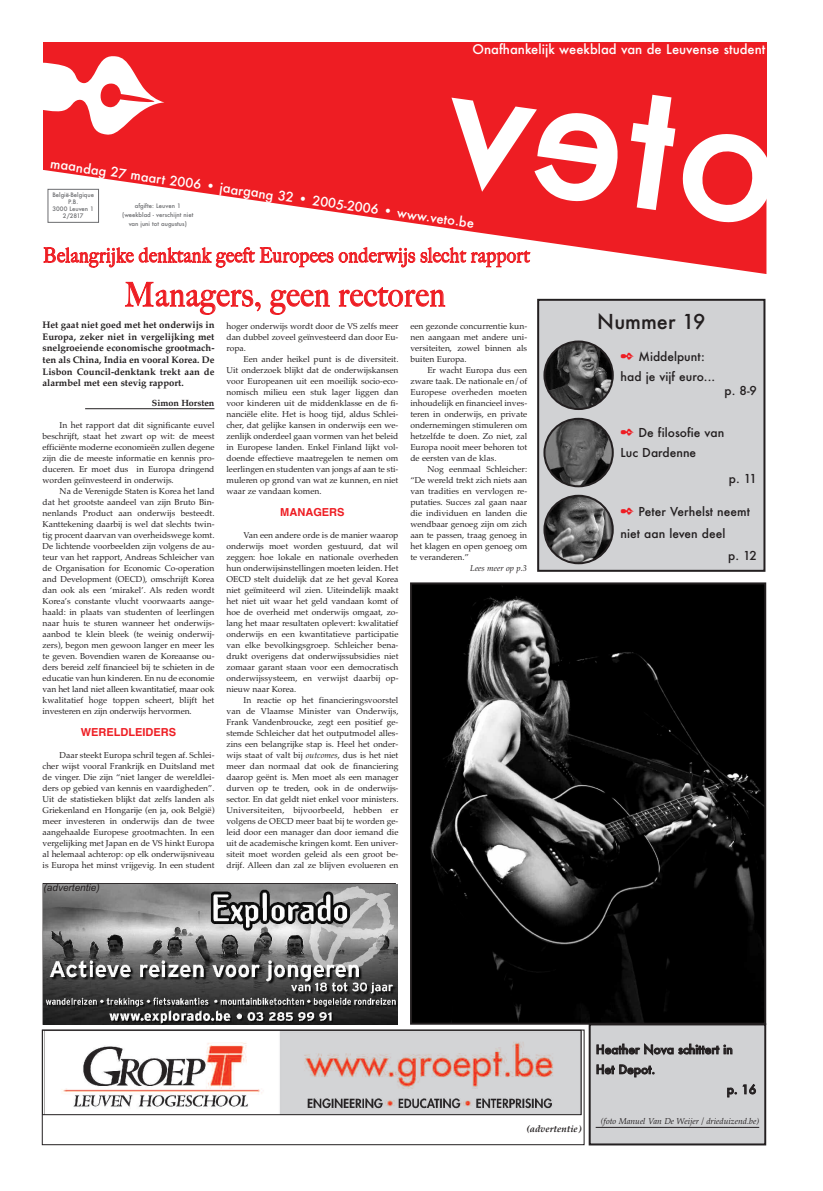
<style>
.page{position:relative;width:823px;height:1191px;background:#fff}
.page>*{position:absolute;margin:0;border:0;box-sizing:border-box;transform-origin:0 0}
.t1{font:500 33px "Big Caslon";letter-spacing:.03em;color:#ee1d23;scale:.9 1}
.t2{font:500 20px "Big Caslon";letter-spacing:.03em;color:#ee1d23;scale:.9 1}
.t3{font:500 20px "Futura";color:#231f20}
.t4{font:500 13px "Futura";color:#fff}
.t5{font:500 12px/20px "Futura";color:#231f20}
.t6{font:700 11px "Helvetica";color:#ee1d23}
.t7{font:italic 10px "Arial";color:#231f20}
.t8{font:700 9.5px/11.6px "Palatino";color:#231f20;text-align:justify}
.t9{font:italic 700 9.5px "Palatino";color:#231f20}
.t10{font:700 9px "Palatino";color:#231f20}
.t11{font:8.5px/11px "Palatino";color:#231f20;text-align:justify}
.t12{font:italic 8.5px "Palatino";color:#231f20}
.t13{font:500 6px/7px "Futura";color:#6c6d70;text-align:center}
.s1{font-style:italic}
.s2{color:#ee1d23}
</style>
<div class="page">
<div style="left:42px;top:1029px;width:542px;height:116px;border:1px solid #231f20"></div>
<div style="left:43px;top:43px;width:723px;height:127px;background:#ee1d23"></div>
<svg style="left:44px;top:170px;width:722px;height:104px"></svg>
<div style="left:48px;top:189px;width:51px;height:34px;border:1px solid #6c6d70"></div>
<img style="left:413px;top:585px;width:349px;height:436px">
<div style="left:410px;top:582px;width:355px;height:442px;border:2px solid #231f20"></div>
<div style="left:590px;top:1025px;width:173px;height:118px;background:#d1d2d4"></div>
<hr style="left:595px;top:1126px;width:163px;height:1px;background:#231f20">
<div style="left:588px;top:1023px;width:177px;height:122px;border:2px solid #231f20"></div>
<img style="left:61px;top:1032px;width:518px;height:81px">
<div style="left:42px;top:1030px;width:539px;height:85px;border:1px solid #231f20"></div>
<hr style="left:85px;top:408px;width:129px;height:1px;background:#231f20">
<div style="left:539px;top:301px;width:224px;height:269px;background:#d1d2d4"></div>
<div style="left:537px;top:299px;width:228px;height:273px;border:2px solid #231f20"></div>
<svg style="left:543px;top:340px;width:70px;height:70px"></svg>
<svg style="left:543px;top:418px;width:70px;height:69px"></svg>
<svg style="left:543px;top:495px;width:70px;height:69px"></svg>
<img style="left:43px;top:884px;width:354px;height:140px">
<svg style="left:439px;top:93px;width:328px;height:135px"></svg>
<h3 class="t4" style="left:472px;top:41px;width:294px">Onafhankelijk weekblad van de Leuvense student</h3>
<h3 class="t4" style="left:52px;top:156px;width:429px;rotate:8deg">maandag 27 maart 2006 • jaargang 32 • 2005-2006 • www.veto.be</h3>
<p class="t13" style="left:52px;top:191px;width:43px">België-Belgique<br>P.B.<br>3000 Leuven 1<br>2/2817</p>
<p class="t13" style="left:122px;top:201px;width:73px;line-height:9px">afgifte: Leuven 1 (weekblad - verschijnt niet van juni tot augustus)</p>
<h2 class="t2" style="left:43px;top:243px;width:541px">Belangrijke denktank geeft Europees onderwijs slecht rapport</h2>
<h1 class="t1" style="left:125px;top:275px;width:357px">Managers, geen rectoren</h1>
<p class="t8" style="left:43px;top:319px;width:173px">Het gaat niet goed met het onderwijs in Europa, zeker niet in vergelijking met snelgroeiende economische grootmach&shy;ten als China, India en vooral Korea. De Lisbon Council-denktank trekt aan de alarmbel met een stevig rapport.</p>
<p class="t10" style="left:152px;top:397px;width:64px">Simon Horsten</p>
<p class="t11" style="left:43px;top:419px;width:173px;text-indent:17px">In het rapport dat dit significante euvel beschrijft, staat het zwart op wit: de meest efficiënte moderne economieën zullen degene zijn die de meeste informatie en kennis pro&shy;duceren. Er moet dus in Europa dringend worden geïnvesteerd in onderwijs.</p>
<p class="t11" style="left:43px;top:485px;width:173px;text-indent:17px">Na de Verenigde Staten is Korea het land dat het grootste aandeel van zijn Bruto Bin&shy;nenlands Product aan onderwijs besteedt.<br>Kanttekening daarbij is wel dat slechts twin&shy;tig procent daarvan van overheidswege komt.<br>De lichtende voorbeelden zijn volgens de au&shy;teur van het rapport, Andreas Schleicher van de Organisation for Economic Co-operation and Development (OECD), omschrijft Korea dan ook als een ‘mirakel’. Als reden wordt Korea’s constante vlucht voorwaarts aange&shy;haald: in plaats van studenten of leerlingen naar huis te sturen wanneer het onderwijs&shy;aanbod te klein bleek (te weinig onderwij&shy;zers), begon men gewoon langer en meer les te geven. Bovendien waren de Koreaanse ou&shy;ders bereid zelf financieel bij te schieten in de educatie van hun kinderen. En nu de economie van het land niet alleen kwantitatief, maar ook kwalitatief hoge toppen scheert, blijft het investeren en zijn onderwijs hervormen.</p>
<p class="t6" style="left:81px;top:725px;width:97px">WERELDLEIDERS</p>
<p class="t11" style="left:43px;top:749px;width:173px;text-indent:17px">Daar steekt Europa schril tegen af. Schlei&shy;cher wijst vooral Frankrijk en Duitsland met de vinger. Die zijn “niet langer de wereldlei&shy;ders op gebied van kennis en vaardigheden”.<br>Uit de statistieken blijkt dat zelfs landen als Griekenland en Hongarije (en ja, ook België) meer investeren in onderwijs dan de twee aangehaalde Europese grootmachten. In een vergelijking met Japan en de VS hinkt Europa al helemaal achterop: op elk onderwijsniveau is Europa het minst vrijgevig. In een student</p>
<p class="t7" style="left:44px;top:882px;width:58px">(advertentie)</p>
<p class="t11" style="left:226px;top:320px;width:173px">hoger onderwijs wordt door de VS zelfs meer dan dubbel zoveel geïnvesteerd dan door Eu&shy;ropa.</p>
<p class="t11" style="left:226px;top:353px;width:173px;text-indent:17px">Een ander heikel punt is de diversiteit.<br>Uit onderzoek blijkt dat de onderwijskansen voor Europeanen uit een moeilijk socio-eco&shy;nomisch milieu een stuk lager liggen dan voor kinderen uit de middenklasse en de fi&shy;nanciële elite. Het is hoog tijd, aldus Schlei&shy;cher, dat gelijke kansen in onderwijs een we&shy;zenlijk onderdeel gaan vormen van het beleid in Europese landen. Enkel Finland lijkt vol&shy;doende effectieve maatregelen te nemen om leerlingen en studenten van jongs af aan te sti&shy;muleren op grond van wat ze kunnen, en niet waar ze vandaan komen.</p>
<p class="t6" style="left:280px;top:505px;width:66px">MANAGERS</p>
<p class="t11" style="left:226px;top:529px;width:173px;text-indent:17px">Van een andere orde is de manier waarop onderwijs moet worden gestuurd, dat wil zeggen: hoe lokale en nationale overheden hun onderwijsinstellingen moeten leiden. Het OECD stelt duidelijk dat ze het geval Korea niet geïmiteerd wil zien. Uiteindelijk maakt het niet uit waar het geld vandaan komt of hoe de overheid met onderwijs omgaat, zo&shy;lang het maar resultaten oplevert: kwalitatief onderwijs en een kwantitatieve participatie van elke bevolkingsgroep. Schleicher bena&shy;drukt overigens dat onderwijssubsidies niet zomaar garant staan voor een democratisch onderwijssysteem, en verwijst daarbij op&shy;nieuw naar Korea.</p>
<p class="t11" style="left:226px;top:694px;width:173px;text-indent:17px">In reactie op het financieringsvoorstel van de Vlaamse Minister van Onderwijs, Frank Vandenbroucke, zegt een positief ge&shy;stemde Schleicher dat het outputmodel alles&shy;zins een belangrijke stap is. Heel het onder&shy;wijs staat of valt bij <span class="s1">outcomes</span>, dus is het niet meer dan normaal dat ook de financiering daarop geënt is. Men moet als een manager durven op te treden, ook in de onderwijs&shy;sector. En dat geldt niet enkel voor ministers.<br>Universiteiten, bijvoorbeeld, hebben er volgens de OECD meer baat bij te worden ge&shy;leid door een manager dan door iemand die uit de academische kringen komt. Een univer&shy;siteit moet worden geleid als een groot be&shy;drijf. Alleen dan zal ze blijven evolueren en</p>
<p class="t11" style="left:410px;top:320px;width:118px">een gezonde concurrentie kun&shy;nen aangaan met andere uni&shy;versiteiten, zowel binnen als buiten Europa.</p>
<p class="t11" style="left:410px;top:364px;width:118px;text-indent:17px">Er wacht Europa dus een zware taak. De nationale en/of Europese overheden moeten inhoudelijk en financieel inves&shy;teren in onderwijs, en private ondernemingen stimuleren om hetzelfde te doen. Zo niet, zal Europa nooit meer behoren tot de eersten van de klas.</p>
<p class="t11" style="left:410px;top:463px;width:118px;text-indent:17px">Nog eenmaal Schleicher: “De wereld trekt zich niets aan van tradities en vervlogen re&shy;putaties. Succes zal gaan naar die individuen en landen die wendbaar genoeg zijn om zich aan te passen, traag genoeg in het klagen en open genoeg om te veranderen.”</p>
<p class="t12" style="left:470px;top:563px;width:58px">Lees meer op p.3</p>
<h2 class="t3" style="left:597px;top:310px;width:110px">Nummer 19</h2>
<h3 class="t5" style="left:620px;top:346px;width:96px"><span class="s2">✒</span> Middelpunt: had je vijf euro...</h3>
<h3 class="t5" style="left:724px;top:380px;width:34px">p. 8-9</h3>
<h3 class="t5" style="left:620px;top:422px;width:105px"><span class="s2">✒</span> De filosofie van<br>Luc Dardenne</h3>
<h3 class="t5" style="left:728px;top:468px;width:30px">p. 11</h3>
<h3 class="t5" style="left:620px;top:501px;width:131px"><span class="s2">✒</span> Peter Verhelst neemt</h3>
<h3 class="t5" style="left:620px;top:523px;width:106px">niet aan leven deel</h3>
<h3 class="t5" style="left:727px;top:545px;width:30px">p. 12</h3>
<p class="t9" style="left:526px;top:1123px;width:56px">(advertentie)</p>
<h3 class="t5" style="left:595px;top:1039px;width:138px">Heather Nova schittert in</h3>
<h3 class="t5" style="left:595px;top:1059px;width:61px">Het Depot.</h3>
<h3 class="t5" style="left:726px;top:1079px;width:31px">p. 16</h3>
<p class="t12" style="left:600px;top:1116px;width:160px">(foto Manuel Van De Weijer / drieduizend.be)</p>
</div>
